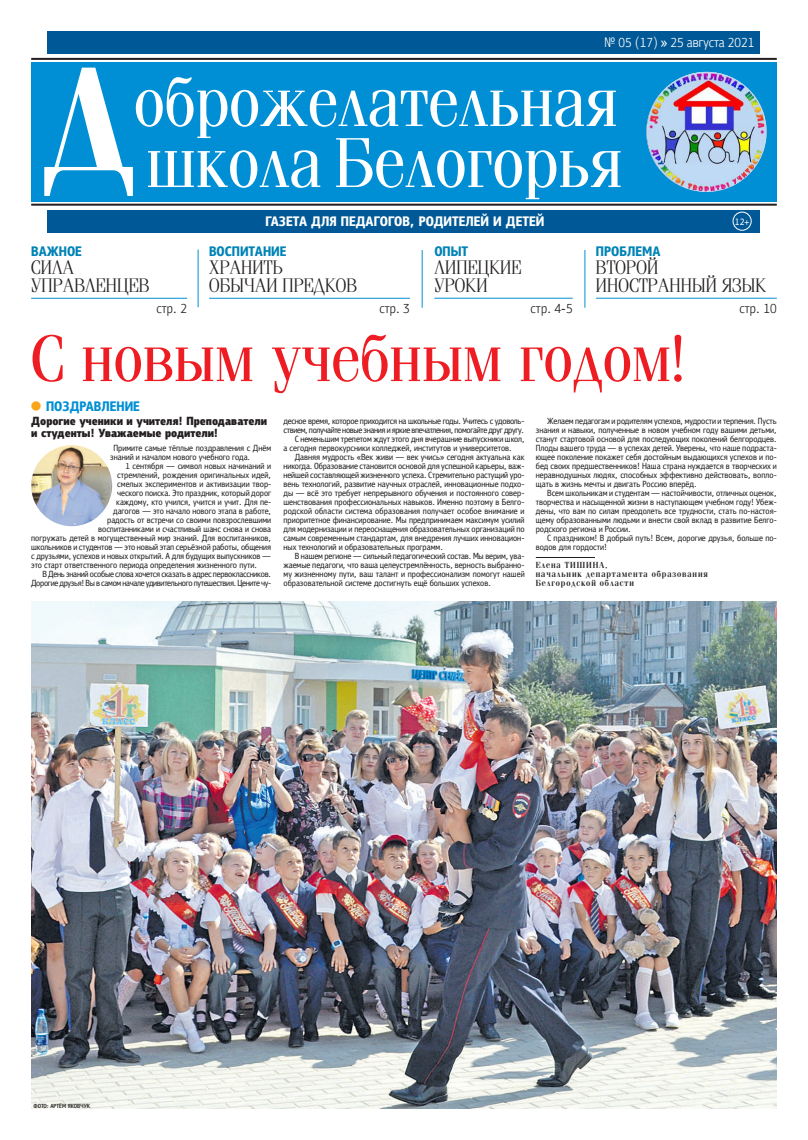
<style>
.page{position:relative;width:808px;height:1140px;background:#fff}
.page>*{position:absolute;margin:0;border:0;box-sizing:border-box;transform-origin:0 0}
.t1{font:67.1px "Free Fountain";letter-spacing:.01em;color:#ee1d23}
.t2{font:300 20px/18px "Free Fountain";letter-spacing:.01em;color:#231f20}
.t3{font:700 14px "Free Korocha";color:#fff}
.t4{font:700 14px "Free Korocha";color:#0083b6}
.t5{font:300 14px "Free Korocha";letter-spacing:.01em;color:#231f20}
.t6{font:300 14px "Free Korocha";color:#fff}
.t7{font:700 14px "Free Korocha";color:#008fd5}
.t8{font:900 12px/12px "Free Korocha";color:#231f20}
.t9{font:9.8px "Free Korocha";color:#fff}
.t10{font:9px/9px "Free Korocha";color:#231f20}
.t11{font:9px "Free Korocha";letter-spacing:-.035em;color:#231f20}
.t12{font:9px "Free Korocha";letter-spacing:-.025em;color:#231f20}
.t13{font:600 9px/9px "Free Fountain";letter-spacing:.1em;color:#231f20}
.t14{font:500 6px "Free Korocha";color:#231f20}
.s1{font-weight:400}
</style>
<div class="page">
<div style="left:48px;top:31px;width:712px;height:23px;background:#005996"></div>
<div style="left:48px;top:210px;width:712px;height:22px;background:#005996"></div>
<hr style="left:31px;top:58px;width:746px;height:2px;background:#231f20">
<hr style="left:31px;top:204px;width:746px;height:2px;background:#231f20">
<div style="left:31px;top:62px;width:746px;height:140px;background:#008fd5"></div>
<img style="left:646px;top:72px;width:120px;height:120px;border-radius:60px">
<svg style="left:44px;top:68px;width:576px;height:131px"></svg>
<hr style="left:536px;top:557px;width:59px;height:1px;background:#231f20">
<hr style="left:198px;top:249px;width:1px;height:58px;background:#008fd5">
<hr style="left:422px;top:250px;width:1px;height:58px;background:#008fd5">
<hr style="left:585px;top:250px;width:1px;height:58px;background:#008fd5">
<hr style="left:31px;top:298px;width:156px;height:1px;background:#008fd5">
<hr style="left:596px;top:298px;width:181px;height:1px;background:#008fd5">
<hr style="left:434px;top:298px;width:139px;height:1px;background:#008fd5">
<hr style="left:209px;top:298px;width:201px;height:1px;background:#008fd5">
<div style="left:732px;top:212px;width:20px;height:19px;border:1px solid #fff;border-radius:50%"></div>
<img style="left:31px;top:602px;width:746px;height:506px">
<img style="left:31px;top:445px;width:81px;height:81px;border-radius:40px">
<h3 class="t6" style="left:605px;top:34px;width:151px">№ 05 (17) <span class="s1">»</span> 25 августа 2021</h3>
<h3 class="t4" style="left:31px;top:243px;width:52px">ВАЖНОЕ</h3>
<h2 class="t2" style="left:31px;top:258px;width:120px">СИЛА<br>УПРАВЛЕНЦЕВ</h2>
<h3 class="t5" style="left:156px;top:300px;width:32px">стр. 2</h3>
<h3 class="t3" style="left:265px;top:213px;width:280px">ГАЗЕТА ДЛЯ ПЕДАГОГОВ, РОДИТЕЛЕЙ И ДЕТЕЙ</h3>
<h3 class="t4" style="left:209px;top:243px;width:79px">ВОСПИТАНИЕ</h3>
<h2 class="t2" style="left:209px;top:258px;width:149px">ХРАНИТЬ<br>ОБЫЧАИ ПРЕДКОВ</h2>
<h3 class="t5" style="left:379px;top:300px;width:32px">стр. 3</h3>
<h3 class="t4" style="left:434px;top:243px;width:35px">ОПЫТ</h3>
<h2 class="t2" style="left:434px;top:258px;width:88px">ЛИПЕЦКИЕ<br>УРОКИ</h2>
<h3 class="t5" style="left:530px;top:300px;width:44px">стр. 4-5</h3>
<p class="t9" style="left:735px;top:216px;width:16px">12+</p>
<h3 class="t4" style="left:596px;top:243px;width:66px">ПРОБЛЕМА</h3>
<h2 class="t2" style="left:596px;top:258px;width:172px">ВТОРОЙ<br>ИНОСТРАННЫЙ ЯЗЫК</h2>
<h3 class="t5" style="left:739px;top:300px;width:39px">стр. 10</h3>
<h1 class="t1" style="left:31px;top:324px;width:655px">С новым учебным годом!</h1>
<h3 class="t7" style="left:46px;top:398px;width:95px">ПОЗДРАВЛЕНИЕ</h3>
<h3 class="t8" style="left:31px;top:415px;width:237px">Дорогие ученики и учителя! Преподаватели и студенты! Уважаемые родители!</h3>
<p class="t10" style="left:110px;top:444px;width:162px;text-indent:3px">Примите самые тёплые поздравления с Днём знаний и началом нового учебного года.</p>
<p class="t10" style="left:126px;top:462px;width:147px">1 сентября — символ новых начинаний и</p>
<p class="t10" style="left:117px;top:471px;width:155px">стремлений, рождения оригинальных идей,</p>
<p class="t10" style="left:117px;top:480px;width:155px">смелых экспериментов и активизации твор-</p>
<p class="t10" style="left:117px;top:489px;width:156px">ческого поиска. Это праздник, который дорог</p>
<p class="t10" style="left:116px;top:498px;width:156px">каждому, кто учился, учится и учит. Для пе-</p>
<p class="t10" style="left:113px;top:507px;width:159px">дагогов — это начало нового этапа в работе,</p>
<p class="t10" style="left:107px;top:516px;width:166px">радость от встречи со своими повзрослевшими</p>
<p class="t10" style="left:98px;top:525px;width:174px">воспитанниками и счастливый шанс снова и снова</p>
<p class="t10" style="left:31px;top:534px;width:242px">погружать детей в могущественный мир знаний. Для воспитанников,</p>
<p class="t10" style="left:31px;top:543px;width:241px">школьников и студентов — это новый этап серьёзной работы, общения</p>
<p class="t10" style="left:31px;top:552px;width:241px">с друзьями, успехов и новых открытий. А для будущих выпускников —</p>
<p class="t10" style="left:31px;top:561px;width:227px">это старт ответственного периода определения жизненного пути.</p>
<p class="t12" style="left:43px;top:569px;width:230px">В День знаний особые слова хочется сказать в адрес первоклассников.</p>
<p class="t11" style="left:31px;top:578px;width:241px">Дорогие друзья! Вы в самом начале удивительного путешествия. Цените чу-</p>
<p class="t12" style="left:283px;top:416px;width:242px">десное время, которое приходится на школьные годы. Учитесь с удоволь-</p>
<p class="t11" style="left:283px;top:425px;width:242px">ствием, получайте новые знания и яркие впечатления, помогайте друг другу.</p>
<p class="t10" style="left:295px;top:435px;width:231px">С неменьшим трепетом ждут этого дня вчерашние выпускники школ,</p>
<p class="t10" style="left:283px;top:444px;width:230px">а сегодня первокурсники колледжей, институтов и университетов.</p>
<p class="t10" style="left:295px;top:453px;width:231px">Давняя мудрость «Век живи — век учись» сегодня актуальна как</p>
<p class="t10" style="left:283px;top:462px;width:242px">никогда. Образование становится основой для успешной карьеры, важ-</p>
<p class="t10" style="left:283px;top:471px;width:242px">нейшей составляющей жизненного успеха. Стремительно растущий уро-</p>
<p class="t10" style="left:283px;top:480px;width:242px">вень технологий, развитие научных отраслей, инновационные подхо-</p>
<p class="t10" style="left:283px;top:489px;width:242px">ды — всё это требует непрерывного обучения и постоянного совер-</p>
<p class="t10" style="left:283px;top:498px;width:242px">шенствования профессиональных навыков. Именно поэтому в Белго-</p>
<p class="t10" style="left:283px;top:507px;width:243px">родской области система образования получает особое внимание и</p>
<p class="t10" style="left:283px;top:516px;width:242px">приоритетное финансирование. Мы предпринимаем максимум усилий</p>
<p class="t10" style="left:283px;top:525px;width:243px">для модернизации и переоснащения образовательных организаций по</p>
<p class="t10" style="left:283px;top:534px;width:242px">самым современным стандартам, для внедрения лучших инновацион-</p>
<p class="t10" style="left:283px;top:543px;width:161px">ных технологий и образовательных программ.</p>
<p class="t10" style="left:295px;top:552px;width:231px">В нашем регионе — сильный педагогический состав. Мы верим, ува-</p>
<p class="t10" style="left:283px;top:561px;width:242px">жаемые педагоги, что ваша целеустремлённость, верность выбранно-</p>
<p class="t10" style="left:283px;top:570px;width:243px">му жизненному пути, ваш талант и профессионализм помогут нашей</p>
<p class="t10" style="left:283px;top:579px;width:209px">образовательной системе достигнуть ещё больших успехов.</p>
<p class="t10" style="left:536px;top:417px;width:242px;text-align:justify;text-indent:11px">Желаем педагогам и родителям успехов, мудрости и терпения. Пусть знания и навыки, полученные в новом учебном году вашими детьми, станут стартовой основой для последующих поколений белгородцев.<br>Плоды вашего труда — в успехах детей. Уверены, что наше подраста&shy;ющее поколение покажет себя достойным выдающихся успехов и по&shy;бед своих предшественников! Наша страна нуждается в творческих и неравнодушных людях, способных эффективно действовать, вопло&shy;щать в жизнь мечты и двигать Россию вперёд.</p>
<p class="t10" style="left:536px;top:489px;width:242px;text-align:justify;text-indent:11px">Всем школьникам и студентам — настойчивости, отличных оценок, творчества и насыщенной жизни в наступающем учебном году! Убеж&shy;дены, что вам по силам преодолеть все трудности, стать по-настоя&shy;щему образованными людьми и внести свой вклад в развитие Белго&shy;родского региона и России.</p>
<p class="t10" style="left:536px;top:534px;width:242px;text-indent:11px">С праздником! В добрый путь! Всем, дорогие друзья, больше по&shy;водов для гордости!</p>
<p class="t13" style="left:536px;top:561px;width:174px">Елена ТИШИНА,<br>начальник департамента образования<br>Белгородской области</p>
<p class="t14" style="left:33px;top:1102px;width:58px">ФОТО: АРТЁМ ЯКОВЧУК</p>
</div>
